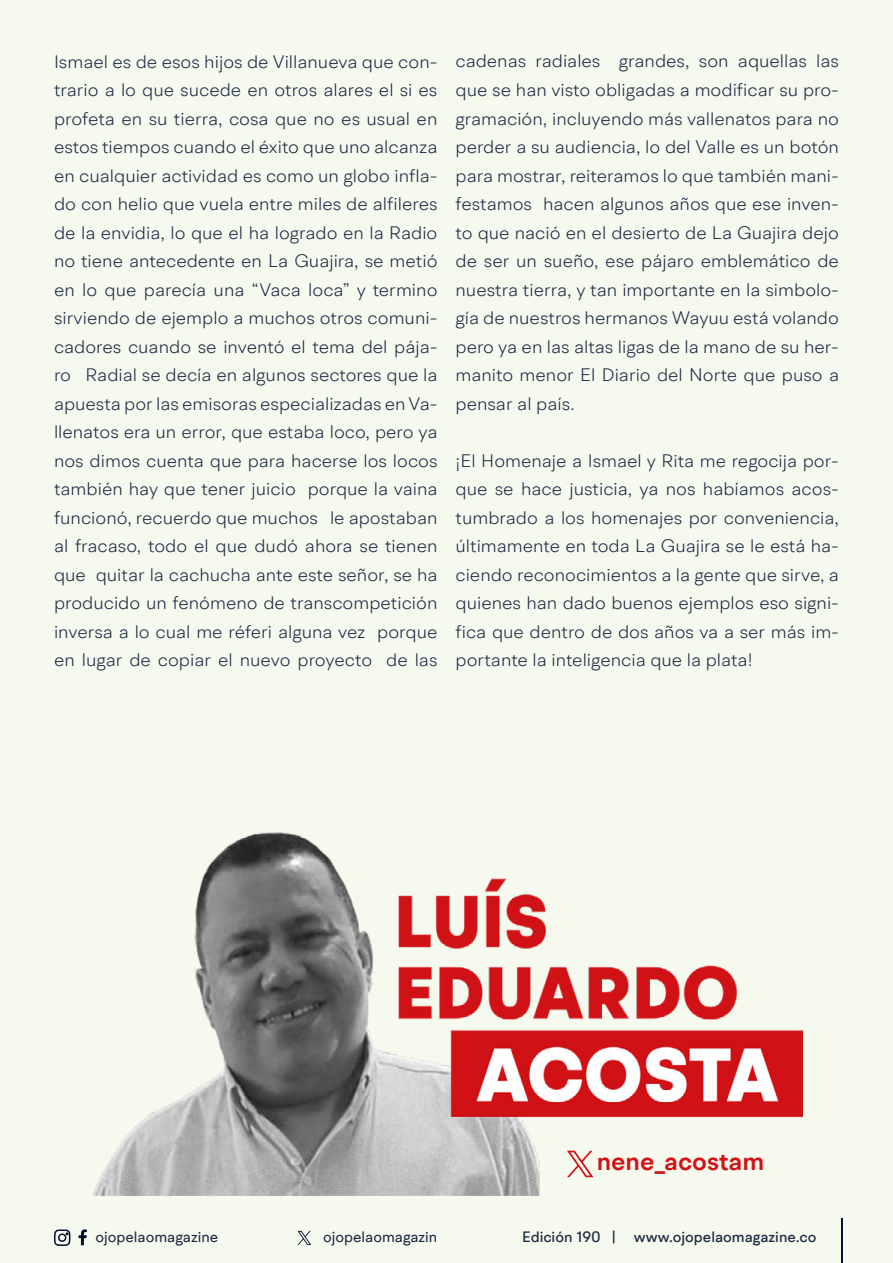
<style>
.page{position:relative;width:893px;height:1263px;background:#f6f9ee}
.page>*{position:absolute;margin:0;border:0;box-sizing:border-box;transform-origin:0 0}
.t1{font:600 25.05px "BR Hendrix";color:#d11217}
.t2{font:300 18px/28.5px "BR Hendrix";color:#1b2943;text-align:justify;scale:1.04 1}
.t3{font:500 15px "BR Hendrix";color:#1b2943}
.t4{font:15px "BR Hendrix";color:#1b2943}
</style>
<div class="page">
<svg style="left:79px;top:1229px;width:8px;height:16px"></svg>
<svg style="left:54px;top:1229px;width:17px;height:17px"></svg>
<hr style="left:841px;top:1219px;width:1px;height:44px;background:#000f2b">
<svg style="left:298px;top:1231px;width:13px;height:14px"></svg>
<img style="left:92px;top:833px;width:710px;height:362px">
<svg style="left:567px;top:1151px;width:26px;height:26px"></svg>
<p class="t2" style="left:54px;top:47px;width:370px">Ismael es de esos hijos de Villanueva que con&shy;trario a lo que sucede en otros alares el si es profeta en su tierra, cosa que no es usual en estos tiempos cuando el éxito que uno alcanza en cualquier actividad es como un globo infla&shy;do con helio que vuela entre miles de alfileres de la envidia, lo que el ha logrado en la Radio no tiene antecedente en La Guajira, se metió en lo que parecía una “Vaca loca” y termino sirviendo de ejemplo a muchos otros comuni&shy;cadores cuando se inventó el tema del pája&shy;ro Radial se decía en algunos sectores que la apuesta por las emisoras especializadas en Va&shy;llenatos era un error, que estaba loco, pero ya nos dimos cuenta que para hacerse los locos también hay que tener juicio porque la vaina funcionó, recuerdo que muchos le apostaban al fracaso, todo el que dudó ahora se tienen que quitar la cachucha ante este señor, se ha producido un fenómeno de transcompetición inversa a lo cual me réferi alguna vez porque en lugar de copiar el nuevo proyecto de las</p>
<p class="t2" style="left:455px;top:47px;width:370px">cadenas radiales grandes, son aquellas las que se han visto obligadas a modificar su pro&shy;gramación, incluyendo más vallenatos para no perder a su audiencia, lo del Valle es un botón para mostrar, reiteramos lo que también mani&shy;festamos hacen algunos años que ese inven&shy;to que nació en el desierto de La Guajira dejo de ser un sueño, ese pájaro emblemático de nuestra tierra, y tan importante en la simbolo&shy;gía de nuestros hermanos Wayuu está volando pero ya en las altas ligas de la mano de su her&shy;manito menor El Diario del Norte que puso a pensar al país.</p>
<p class="t2" style="left:455px;top:446px;width:370px">¡El Homenaje a Ismael y Rita me regocija por&shy;que se hace justicia, ya nos habíamos acos&shy;tumbrado a los homenajes por conveniencia, últimamente en toda La Guajira se le está ha&shy;ciendo reconocimientos a la gente que sirve, a quienes han dado buenos ejemplos eso signi&shy;fica que dentro de dos años va a ser más im&shy;portante la inteligencia que la plata!</p>
<h1 class="t1" style="left:597px;top:1145px;width:169px">nene_acostam</h1>
<p class="t4" style="left:96px;top:1227px;width:124px">ojopelaomagazine</p>
<p class="t4" style="left:323px;top:1227px;width:116px">ojopelaomagazin</p>
<p class="t3" style="left:522px;top:1227px;width:296px">Edición 190 | www.ojopelaomagazine.co</p>
</div>
